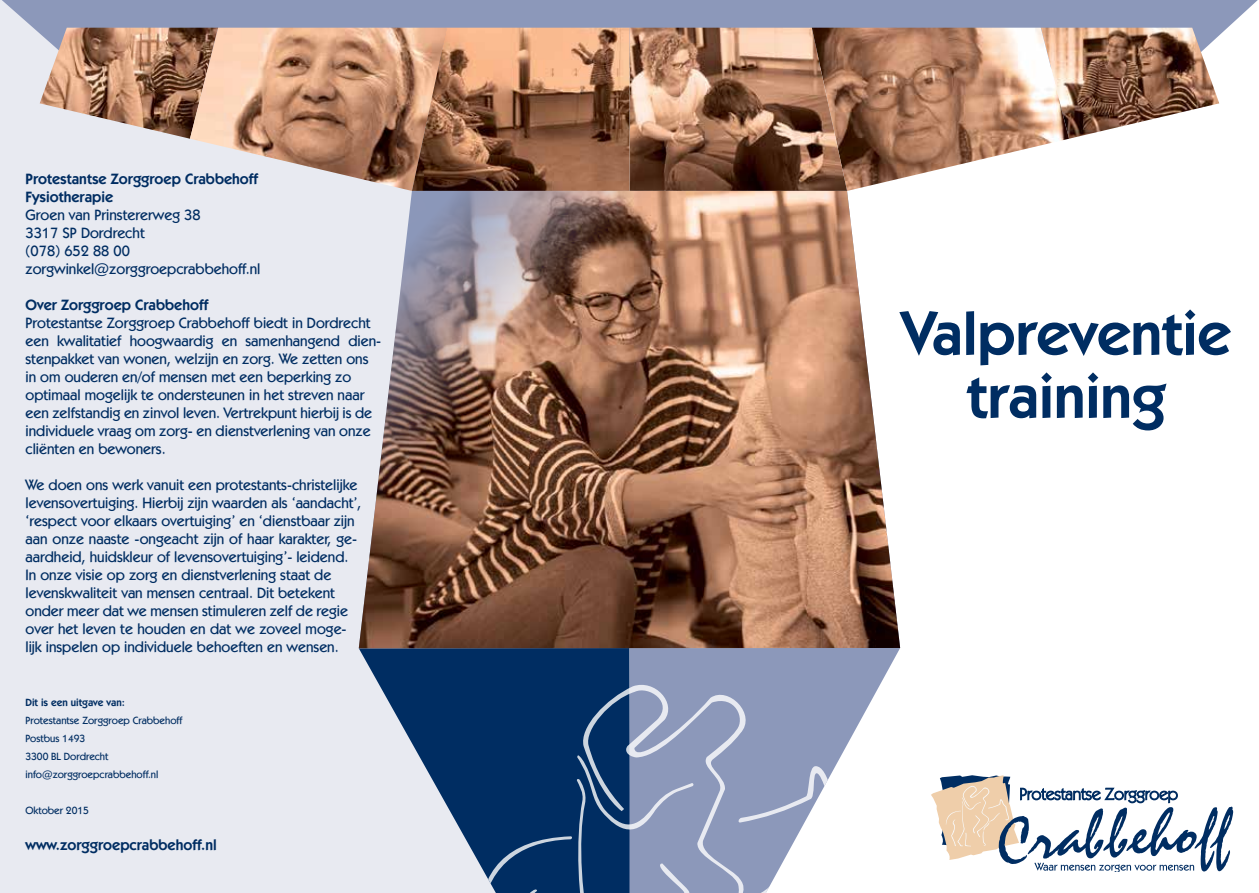
<style>
.page{position:relative;width:1259px;height:893px;background:#fff}
.page>*{position:absolute;margin:0;border:0;box-sizing:border-box;transform-origin:0 0}
.t1{font:600 61.5px/63px "Kabel IT Cby BT";color:#002d62;text-align:center}
.t2{font:500 15px/18px "Kabel IT Cby BT";color:#002d62}
.t3{font:600 15px/18px "Kabel IT Cby BT";color:#002d62}
.t4{font:500 10.5px/18px "Kabel IT Cby BT";color:#002d62}
.t5{font:600 10.5px "Kabel IT Cby BT";color:#002d62}
</style>
<div class="page">
<div style="left:0;top:0;width:622px;height:893px;background:#e8eaf1"></div>
<svg style="left:2px;top:0;width:580px;height:34px;fill:#8c98ba"></svg>
<div style="left:582px;top:0;width:675px;height:36px;background:#8c98ba"></div>
<img style="left:1069px;top:28px;width:150px;height:111px">
<img style="left:847px;top:28px;width:222px;height:163px">
<img style="left:447px;top:28px;width:400px;height:163px">
<svg style="left:359px;top:648px;width:270px;height:215px;fill:#002d62"></svg>
<svg style="left:629px;top:648px;width:271px;height:60px;fill:#8c98ba"></svg>
<svg style="left:931px;top:775px;width:302px;height:96px"></svg>
<img style="left:40px;top:28px;width:150px;height:111px">
<img style="left:190px;top:28px;width:257px;height:163px">
<img style="left:359px;top:191px;width:541px;height:457px">
<svg style="left:479px;top:679px;width:388px;height:214px"></svg>
<p class="t3" style="left:26px;top:169px;width:234px">Protestantse Zorggroep Crabbehoff<br>Fysiotherapie</p>
<p class="t2" style="left:26px;top:205px;width:236px">Groen van Prinstererweg 38<br>3317 SP Dordrecht<br>(078) 652 88 00 zorgwinkel@zorggroepcrabbehoff.nl</p>
<p class="t3" style="left:26px;top:295px;width:184px">Over Zorggroep Crabbehoff</p>
<p class="t2" style="left:26px;top:313px;width:357px">Protestantse Zorggroep Crabbehoff biedt in Dordrecht een kwalitatief hoogwaardig en samenhangend dien&shy;stenpakket van wonen, welzijn en zorg. We zetten ons in om ouderen en/of mensen met een beperking zo optimaal mogelijk te ondersteunen in het streven naar een zelfstandig en zinvol leven. Vertrekpunt hierbij is de individuele vraag om zorg- en dienstverlening van onze cliënten en bewoners.</p>
<p class="t2" style="left:26px;top:475px;width:338px">We doen ons werk vanuit een protestants-christelijke levensovertuiging. Hierbij zijn waarden als ‘aandacht’, ‘respect voor elkaars overtuiging’ en ‘dienstbaar zijn aan onze naaste -ongeacht zijn of haar karakter, ge&shy;aardheid, huidskleur of levensovertuiging’- leidend.<br>In onze visie op zorg en dienstverlening staat de levenskwaliteit van mensen centraal. Dit betekent onder meer dat we mensen stimuleren zelf de regie over het leven te houden en dat we zoveel moge&shy;lijk inspelen op individuele behoeften en wensen.</p>
<p class="t5" style="left:26px;top:695px;width:101px">Dit is een uitgave van:</p>
<p class="t4" style="left:26px;top:711px;width:158px">Protestantse Zorggroep Crabbehoff<br>Postbus 1493<br>3300 BL Dordrecht info@zorggroepcrabbehoff.nl</p>
<p class="t4" style="left:26px;top:801px;width:65px">Oktober 2015</p>
<p class="t3" style="left:26px;top:835px;width:193px">www.zorggroepcrabbehoff.nl</p>
<h1 class="t1" style="left:901px;top:301px;width:331px">Valpreventie training</h1>
</div>
